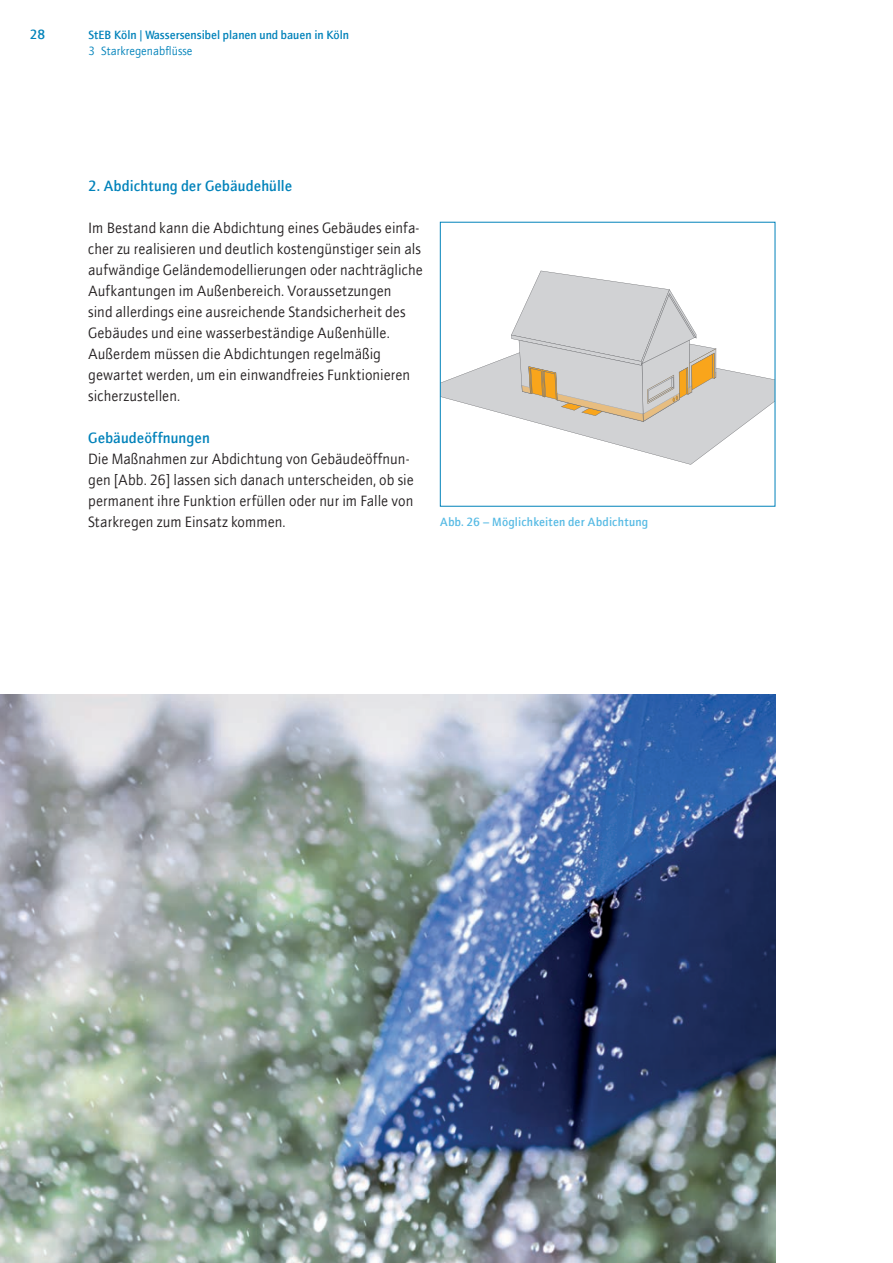
<style>
.page{position:relative;width:893px;height:1263px;background:#fff}
.page>*{position:absolute;margin:0;border:0;box-sizing:border-box;transform-origin:0 0}
.t1{font:15px/21px "ITC Quay Sans";color:#231f20}
.t2{font:500 15px "ITC Quay Sans";letter-spacing:.01em;color:#0082ba}
.t3{font:500 13.5px "ITC Quay Sans";color:#0082ba}
.t4{font:500 12px "ITC Quay Sans";color:#0082ba}
.t5{font:500 12px "ITC Quay Sans";letter-spacing:.015em;color:#56bae4}
.t6{font:12px "ITC Quay Sans";color:#0082ba}
</style>
<div class="page">
<svg style="left:442px;top:271px;width:331px;height:194px"></svg>
<img style="left:0;top:695px;width:775px;height:568px">
<p class="t3" style="left:30px;top:26px;width:17px">28</p>
<p class="t4" style="left:88px;top:27px;width:262px">StEB Köln | Wassersensibel planen und bauen in Köln</p>
<p class="t6" style="left:88px;top:44px;width:106px">3 Starkregenabflüsse</p>
<p class="t2" style="left:88px;top:177px;width:206px">2. Abdichtung der Gebäudehülle</p>
<p class="t1" style="left:88px;top:217px;width:336px">Im Bestand kann die Abdichtung eines Gebäudes einfa&shy;cher zu realisieren und deutlich kostengünstiger sein als aufwändige Geländemodellierungen oder nachträgliche Aufkantungen im Außenbereich. Voraussetzungen<br>sind allerdings eine ausreichende Standsicherheit des Gebäudes und eine wasserbeständige Außenhülle.<br>Außerdem müssen die Abdichtungen regelmäßig gewartet werden, um ein einwandfreies Funktionieren sicherzustellen.</p>
<p class="t2" style="left:88px;top:429px;width:123px">Gebäudeöffnungen</p>
<p class="t1" style="left:88px;top:448px;width:327px">Die Maßnahmen zur Abdichtung von Gebäudeöffnun&shy;gen [Abb. 26] lassen sich danach unterscheiden, ob sie permanent ihre Funktion erfüllen oder nur im Falle von Starkregen zum Einsatz kommen.</p>
<p class="t5" style="left:440px;top:515px;width:210px">Abb. 26 – Möglichkeiten der Abdichtung</p>
</div>
